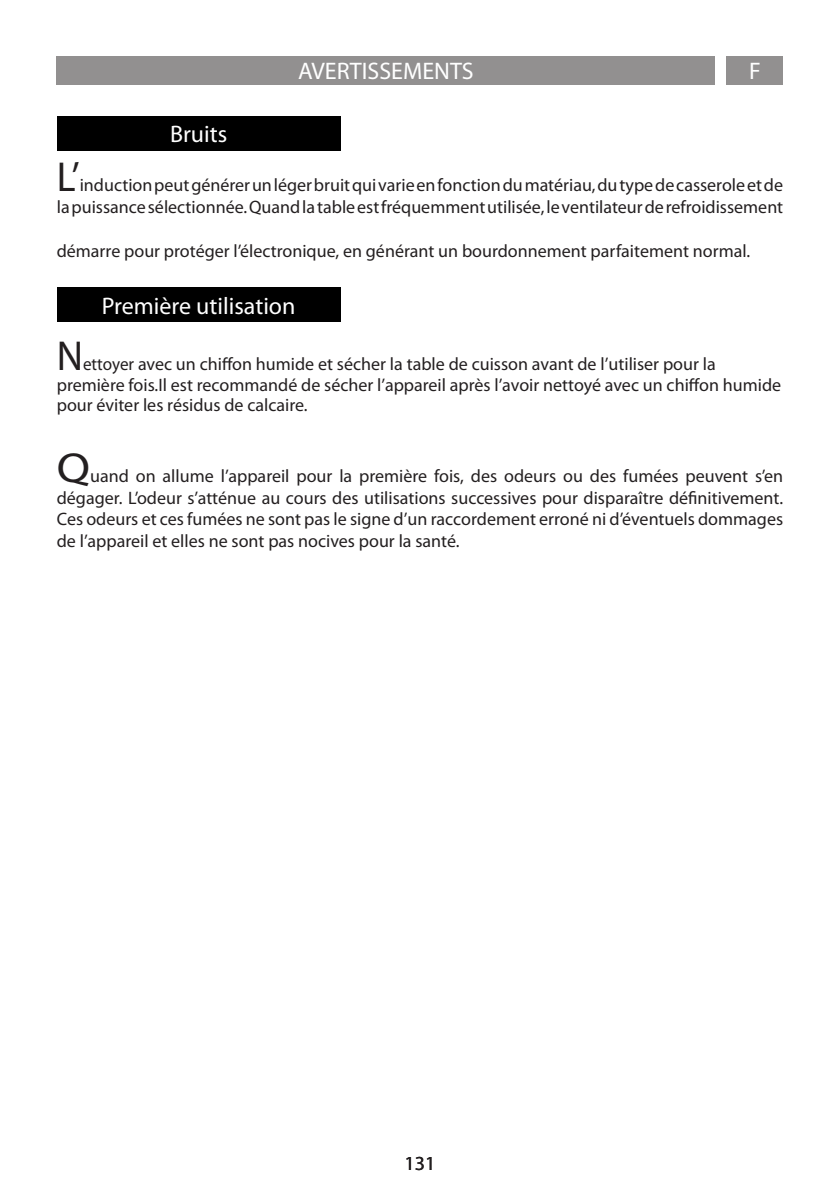
<style>
.page{position:relative;width:840px;height:1191px;background:#fff}
.page>*{position:absolute;margin:0;border:0;box-sizing:border-box;transform-origin:0 0}
.Normale{font:42px "Myriad Pro";color:#231f20;scale:.95 1}
.Normale-2{font:42px "Myriad Pro";color:#231f20;scale:1.15 1}
.t1{font:24px "Myriad Pro";color:#fff}
.t2{font:20px "Myriad Pro";color:#231f20}
.Normale-3{font:18px/21.6px "Myriad Pro";color:#231f20;text-align:right}
.Normale-4{font:18px/20.8px "Myriad Pro";color:#231f20;scale:.95 1}
</style>
<div class="page">
<div style="left:726px;top:57px;width:56px;height:28px;background:#929090"></div>
<div style="left:57px;top:288px;width:283px;height:34px;background:#000"></div>
<div style="left:57px;top:116px;width:283px;height:34px;background:#000"></div>
<div style="left:57px;top:57px;width:657px;height:28px;background:#929090"></div>
<p class="t1" style="left:170px;top:119px;width:59px">Bruits</p>
<h2 class="t1" style="left:253px;top:56px;width:266px">NETTOYAGE ET ENTRETIEN</h2>
<h2 class="t1" style="left:748px;top:56px;width:13px">F</h2>
<h2 class="t1" style="left:294px;top:56px;width:111px">FUNZIONA</h2>
<h2 class="t1" style="left:461px;top:56px;width:18px">O</h2>
<p class="t1" style="left:298px;top:56px;width:177px">AVERTISSEMENTS</p>
<p class="Normale" style="left:57px;top:151px;width:26px">L’</p>
<p class="Normale-3" style="left:57px;top:174px;width:727px">induction peut générer un léger bruit qui varie en fonction du matériau, du type de casserole et de<br>la puissance sélectionnée. Quand la table est fréquemment utilisée, le ventilateur de refroidissement</p>
<p class="Normale-3" style="left:57px;top:240px;width:694px">démarre pour protéger l’électronique, en générant un bourdonnement parfaitement normal.</p>
<p class="t1" style="left:102px;top:291px;width:195px">Première utilisation</p>
<p class="Normale" style="left:57px;top:330px;width:29px">N</p>
<p class="Normale-4" style="left:57px;top:353px;width:763px;text-indent:26px">ettoyer avec un chiffon humide et sécher la table de cuisson avant de l’utiliser pour la première fois.Il est recommandé de sécher l’appareil après l’avoir nettoyé avec un chiffon humide pour éviter les résidus de calcaire.</p>
<p class="Normale-2" style="left:57px;top:442px;width:30px">Q</p>
<p class="Normale-3" style="left:57px;top:465px;width:727px;text-align:justify;text-indent:33px">uand on allume l’appareil pour la première fois, des odeurs ou des fumées peuvent s’en dégager. L’odeur s’atténue au cours des utilisations successives pour disparaître définitivement.<br>Ces odeurs et ces fumées ne sont pas le signe d’un raccordement erroné ni d’éventuels dommages de l’appareil et elles ne sont pas nocives pour la santé.</p>
<p class="t2" style="left:404px;top:1151px;width:32px">131</p>
</div>
